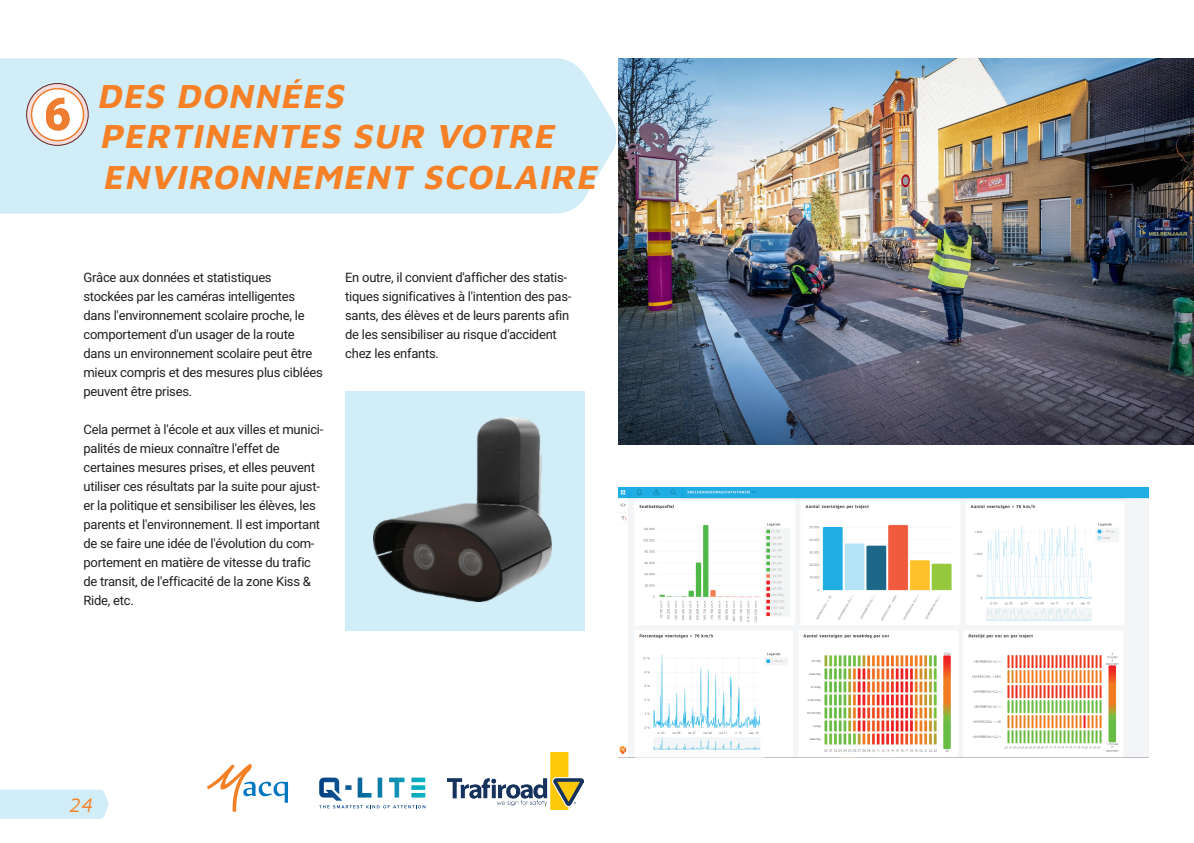
<style>
.page{position:relative;width:1194px;height:843px;background:#fff}
.page>*{position:absolute;margin:0;border:0;box-sizing:border-box;transform-origin:0 0}
.t1{font:italic 34.4px/40.2px "Maven Pro";color:#f58025}
.t2{font:italic 20.2px "Maven Pro";color:#f58025}
.t3{font:13px/19px "Heebo";letter-spacing:-.02em;color:#231f20}
</style>
<div class="page">
<div style="left:0;top:58px;width:616px;height:156px;background:#d1edf8"></div>
<img style="left:619px;top:58px;width:575px;height:387px">
<img style="left:619px;top:487px;width:530px;height:271px">
<div style="left:345px;top:391px;width:240px;height:239px;background:#d1edf8"></div>
<img style="left:373px;top:418px;width:179px;height:184px">
<svg style="left:207px;top:764px;width:81px;height:48px"></svg>
<img style="left:448px;top:753px;width:136px;height:57px">
<svg style="left:319px;top:778px;width:106px;height:30px"></svg>
<img style="left:23px;top:82px;width:68px;height:67px">
<img style="left:58px;top:103px;width:33px;height:45px">
<div style="left:0;top:790px;width:108px;height:29px;background:#d1edf8"></div>
<h1 class="t1" style="left:97px;top:74px;width:509px">DES DONNÉES<br>PERTINENTES SUR VOTRE<br>ENVIRONNEMENT SCOLAIRE</h1>
<p class="t3" style="left:83px;top:268px;width:241px">Grâce aux données et statistiques stockées par les caméras intelligentes dans l'environnement scolaire proche, le comportement d'un usager de la route dans un environnement scolaire peut être mieux compris et des mesures plus ciblées peuvent être prises.</p>
<p class="t3" style="left:83px;top:420px;width:241px">Cela permet à l'école et aux villes et munici&shy;palités de mieux connaître l'effet de certaines mesures prises, et elles peuvent utiliser ces résultats par la suite pour ajust&shy;er la politique et sensibiliser les élèves, les parents et l'environnement. Il est important de se faire une idée de l'évolution du com&shy;portement en matière de vitesse du trafic de transit, de l'efficacité de la zone Kiss &amp; Ride, etc.</p>
<p class="t3" style="left:345px;top:268px;width:228px">En outre, il convient d'afficher des statis&shy;tiques significatives à l'intention des pas&shy;sants, des élèves et de leurs parents afin de les sensibiliser au risque d'accident chez les enfants.</p>
<h2 class="t2" style="left:68px;top:791px;width:31px">24</h2>
</div>
